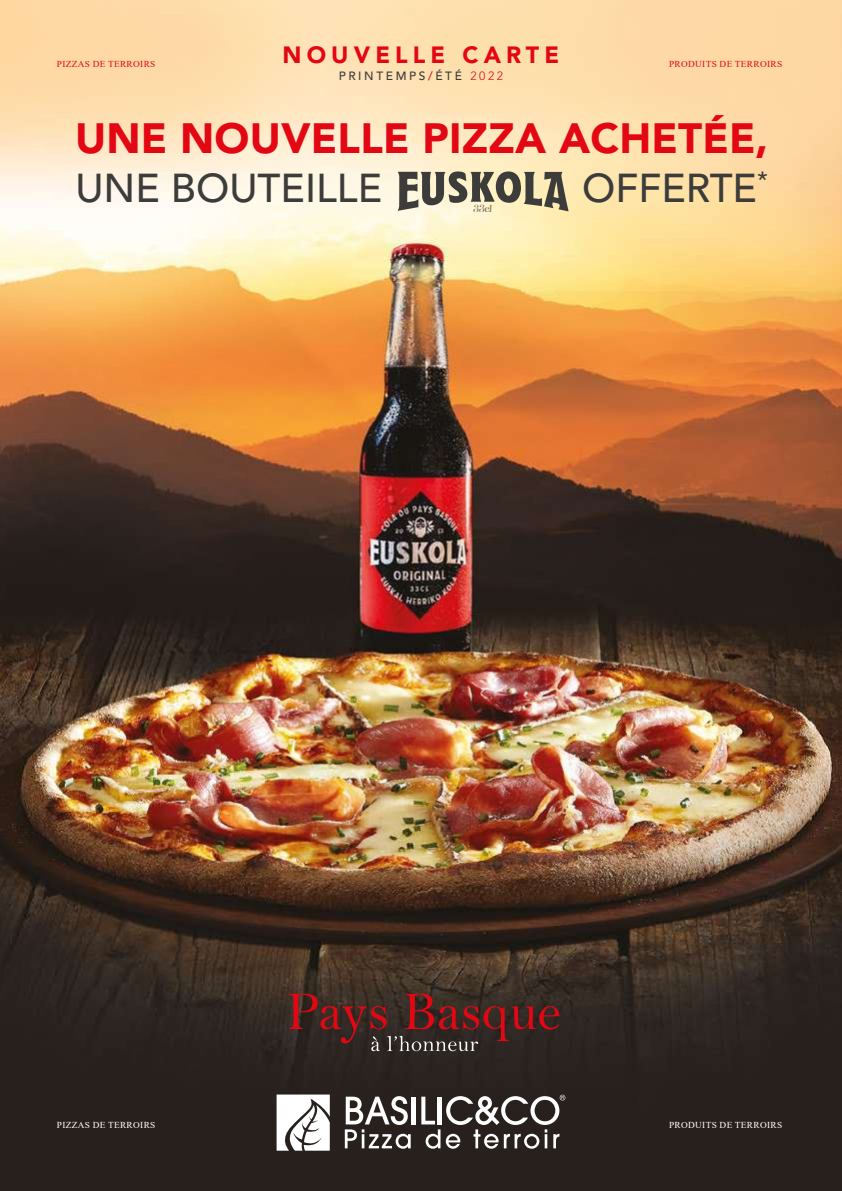
<style>
.page{position:relative;width:842px;height:1191px;background:#fff}
.page>*{position:absolute;margin:0;border:0;box-sizing:border-box;transform-origin:0 0}
.t1{font:54.6px "Bell";color:#e30613}
.t2{font:900 42px "Avenir LT Std";letter-spacing:.005em;color:#e30613}
.t3{font:500 40px "Avenir LT Std";color:#3c3c3b}
.t4{font:900 23.4px "Avenir LT Std";letter-spacing:.22em;color:#e30613}
.t5{font:500 12px "Avenir LT Std";letter-spacing:.22em;color:#3c3c3b}
.t6{font:10px "Afterglow";color:#3c3c3b}
.t7{font:9px "Times New Roman";letter-spacing:.035em;color:#e30613}
.t8{font:9px "Times New Roman";letter-spacing:.035em;color:#fff}
.s1{color:#e30613}
.s2{font-weight:300;color:#e30613}
</style>
<div class="page">
<img style="left:0;top:0;width:842px;height:1191px">
<svg style="left:277px;top:1094px;width:53px;height:56px"></svg>
<hr style="left:412px;top:1096px;width:4px;height:28px;background:#fff">
<hr style="left:438px;top:1096px;width:4px;height:28px;background:#fff">
<svg style="left:345px;top:1096px;width:66px;height:52px"></svg>
<svg style="left:421px;top:1096px;width:19px;height:52px"></svg>
<svg style="left:446px;top:1094px;width:119px;height:54px"></svg>
<svg style="left:371px;top:1035px;width:107px;height:16px;background:#514b48"></svg>
<svg style="left:398px;top:171px;width:171px;height:40px;background:#9f9883"></svg>
<p class="t7" style="left:57px;top:57px;width:100px">PIZZAS DE TERROIRS</p>
<h3 class="t4" style="left:283px;top:41px;width:278px">NOUVELLE CARTE</h3>
<h3 class="t5" style="left:339px;top:69px;width:166px">PRINTEMPS<span class="s1">/</span>ÉTÉ <span class="s2">2022</span></h3>
<p class="t7" style="left:669px;top:57px;width:115px">PRODUITS DE TERROIRS</p>
<h2 class="t2" style="left:75px;top:113px;width:695px">UNE NOUVELLE PIZZA ACHETÉE,</h2>
<h3 class="t3" style="left:75px;top:165px;width:308px">UNE BOUTEILLE</h3>
<h3 class="t3" style="left:582px;top:165px;width:187px">OFFERTE<sup>*</sup></h3>
<p class="t6" style="left:473px;top:202px;width:23px">33cl</p>
<p class="t8" style="left:57px;top:1118px;width:100px">PIZZAS DE TERROIRS</p>
<h1 class="t1" style="left:286px;top:979px;width:276px">Pays Basque</h1>
<p class="t8" style="left:669px;top:1118px;width:115px">PRODUITS DE TERROIRS</p>
</div>
